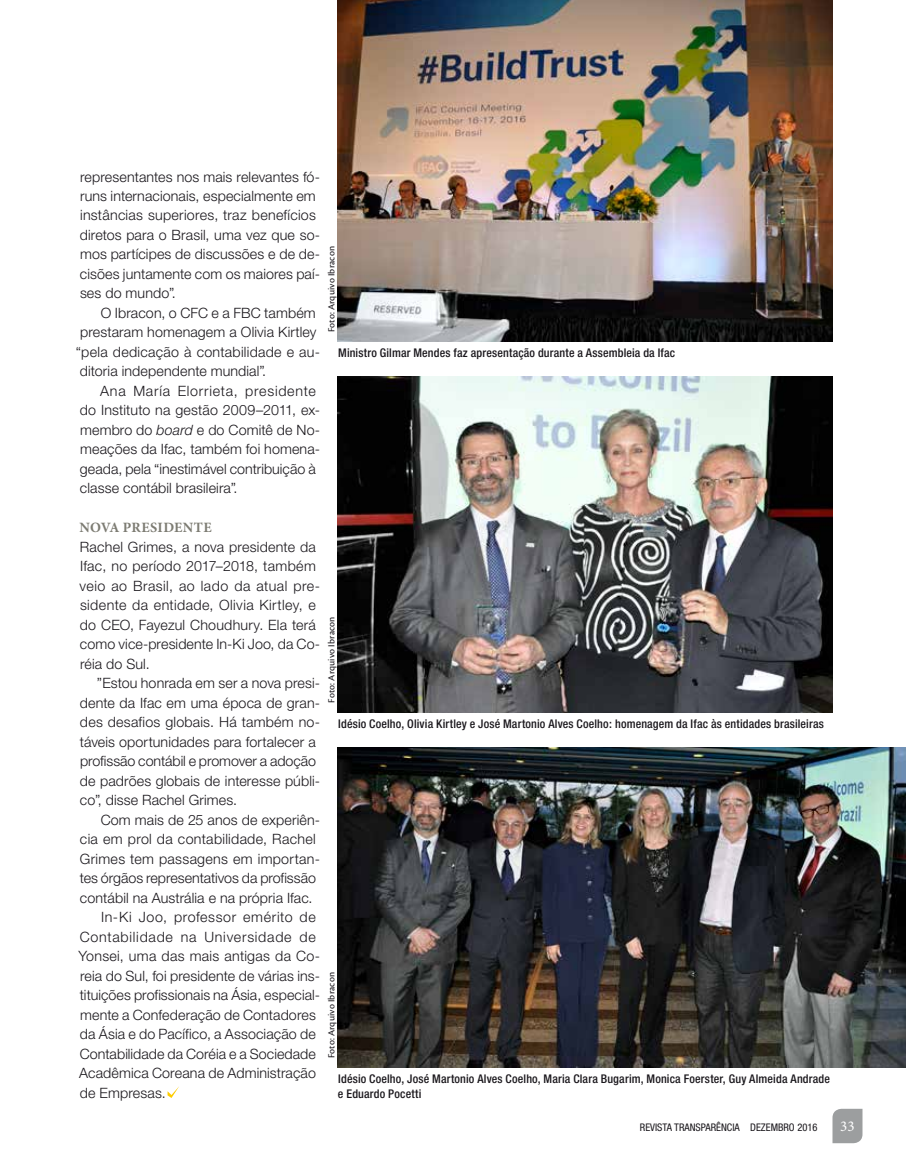
<style>
.page{position:relative;width:906px;height:1170px;background:#fff}
.page>*{position:absolute;margin:0;border:0;box-sizing:border-box;transform-origin:0 0}
.t1{font:15px "Minion Pro";color:#fff}
.t2{font:300 14.25px/19.5px "Helvetica Neue";letter-spacing:.01em;color:#1a171c}
.t3{font:300 14.25px "Helvetica Neue";letter-spacing:.055em;color:#1a171c}
.t4{font:300 14.25px "Helvetica Neue";letter-spacing:.045em;color:#1a171c}
.t5{font:700 14.25px "Minion Pro";letter-spacing:.015em;color:#7c7b72}
.t6{font:500 condensed 12px/15px "Helvetica Neue";letter-spacing:.015em;color:#1a171c}
.t7{font:condensed 10.5px "Helvetica Neue";color:#1a171c}
.t8{font:9.75px "Cronos Pro Capt";letter-spacing:.01em;color:#1a171c}
.s1{font-style:italic}
</style>
<div class="page">
<svg style="left:168px;top:1086px;width:11px;height:12px"></svg>
<img style="left:338px;top:0;width:494px;height:342px">
<img style="left:338px;top:376px;width:494px;height:336px">
<img style="left:338px;top:747px;width:568px;height:321px">
<svg style="left:832px;top:1109px;width:30px;height:34px"></svg>
<p class="t2" style="left:80px;top:166px;width:242px">representantes nos mais relevantes fó&shy;runs internacionais, especialmente em instâncias superiores, traz benefícios diretos para o Brasil, uma vez que so&shy;mos partícipes de discussões e de de&shy;cisões juntamente com os maiores paí&shy;ses do mundo”.</p>
<p class="t2" style="left:76px;top:303px;width:246px;text-indent:25px">O Ibracon, o CFC e a FBC também prestaram homenagem a Olivia Kirtley “pela dedicação à contabilidade e au&shy;ditoria independente mundial”.</p>
<p class="t2" style="left:80px;top:381px;width:242px;text-indent:20px">Ana María Elorrieta, presidente do Instituto na gestão 2009–2011, ex&shy;membro do <span class="s1">board</span> e do Comitê de No&shy;meações da Ifac, também foi homena&shy;geada, pela “inestimável contribuição à classe contábil brasileira”.</p>
<p class="t5" style="left:80px;top:519px;width:134px">NOVA PRESIDENTE</p>
<p class="t2" style="left:80px;top:537px;width:242px">Rachel Grimes, a nova presidente da Ifac, no período 2017–2018, também veio ao Brasil, ao lado da atual pre&shy;sidente da entidade, Olivia Kirtley, e do CEO, Fayezul Choudhury. Ela terá como vice--presidente In--Ki Joo, da Co&shy;réia do Sul.</p>
<p class="t2" style="left:80px;top:673px;width:242px;text-indent:17px">”Estou honrada em ser a nova presi&shy;dente da Ifac em uma época de gran&shy;des desafios globais. Há também no&shy;táveis oportunidades para fortalecer a profissão contábil e promover a adoção de padrões globais de interesse públi&shy;co”, disse Rachel Grimes.</p>
<p class="t2" style="left:101px;top:810px;width:221px">Com mais de 25 anos de experiên-</p>
<p class="t2" style="left:80px;top:829px;width:237px">cia em prol da contabilidade, Rachel</p>
<p class="t2" style="left:80px;top:849px;width:242px">Grimes tem passagens em importan-</p>
<p class="t2" style="left:80px;top:868px;width:238px">tes órgãos representativos da profissão</p>
<p class="t2" style="left:80px;top:888px;width:234px">contábil na Austrália e na própria Ifac.</p>
<p class="t4" style="left:101px;top:909px;width:216px">In--Ki Joo, professor emérito de</p>
<p class="t3" style="left:80px;top:928px;width:238px">Contabilidade na Universidade de</p>
<p class="t2" style="left:78px;top:946px;width:243px">Yonsei, uma das mais antigas da Co-</p>
<p class="t2" style="left:80px;top:966px;width:241px">reia do Sul, foi presidente de várias ins-</p>
<p class="t2" style="left:80px;top:985px;width:242px">tituições profissionais na Ásia, especial-</p>
<p class="t2" style="left:80px;top:1005px;width:237px">mente a Confederação de Contadores</p>
<p class="t2" style="left:80px;top:1024px;width:237px">da Ásia e do Pacífico, a Associação de</p>
<p class="t2" style="left:80px;top:1044px;width:238px">Contabilidade da Coréia e a Sociedade</p>
<p class="t2" style="left:79px;top:1063px;width:238px">Acadêmica Coreana de Administração</p>
<p class="t2" style="left:80px;top:1083px;width:87px">de Empresas.</p>
<p class="t8" style="left:326px;top:332px;width:88px;rotate:-90deg">Foto: Arquivo Ibracon</p>
<p class="t6" style="left:338px;top:345px;width:339px">Ministro Gilmar Mendes faz apresentação durante a Assembleia da Ifac</p>
<p class="t8" style="left:326px;top:703px;width:88px;rotate:-90deg">Foto: Arquivo Ibracon</p>
<p class="t6" style="left:338px;top:716px;width:487px">Idésio Coelho, Olivia Kirtley e José Martonio Alves Coelho: homenagem da Ifac às entidades brasileiras</p>
<p class="t8" style="left:326px;top:1058px;width:88px;rotate:-90deg">Foto: Arquivo Ibracon</p>
<p class="t6" style="left:338px;top:1071px;width:494px">Idésio Coelho, José Martonio Alves Coelho, Maria Clara Bugarim, Monica Foerster, Guy Almeida Andrade e Eduardo Pocetti</p>
<p class="t7" style="left:640px;top:1121px;width:145px">REVISTA TRANSPARÊNCIA DEZEMBRO</p>
<p class="t7" style="left:797px;top:1121px;width:22px">2016</p>
<p class="t1" style="left:840px;top:1117px;width:16px">33</p>
</div>
